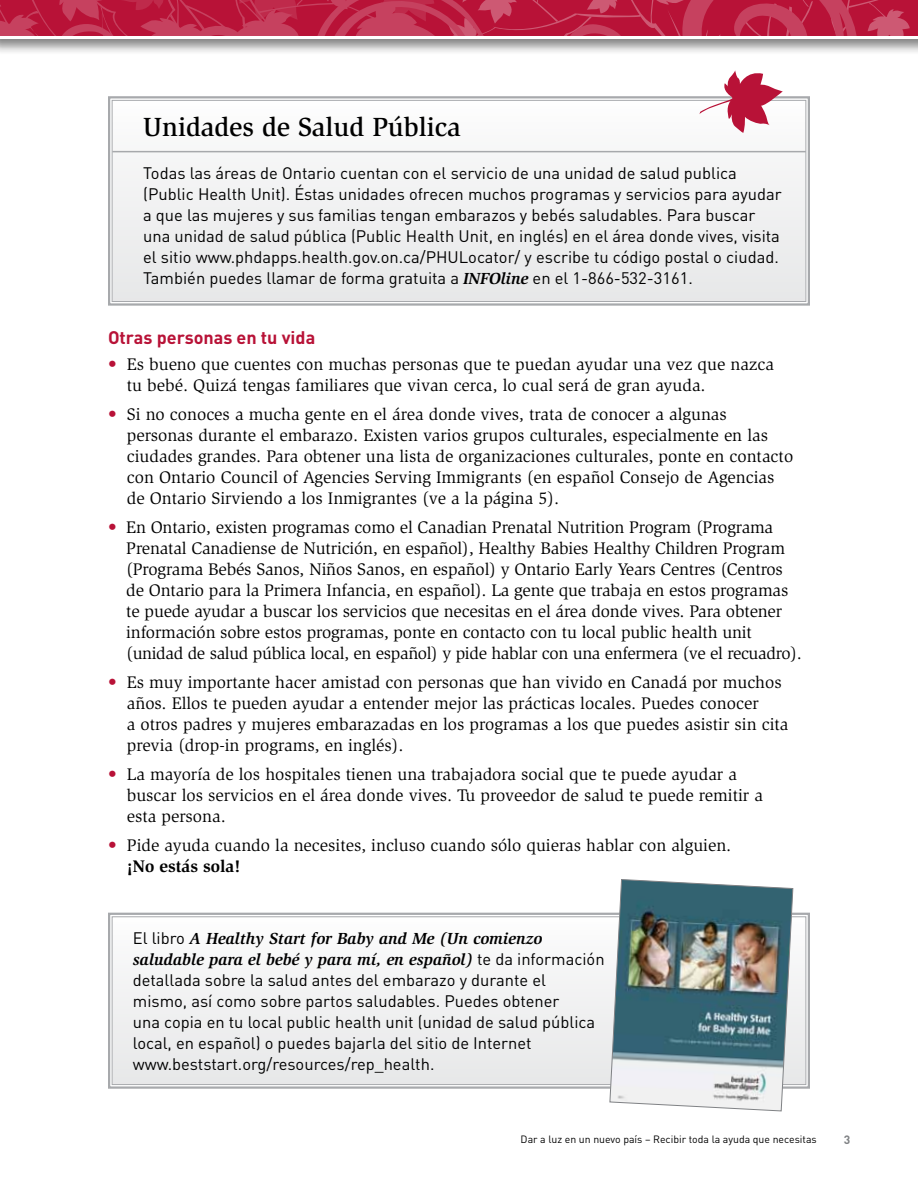
<style>
.page{position:relative;width:918px;height:1188px;background:#fff}
.page>*{position:absolute;margin:0;border:0;box-sizing:border-box;transform-origin:0 0}
.t1{font:500 27px "Slimbach";color:#000}
.t2{font:700 18px "DIN";color:#b81237}
.t3{font:17.25px/21px "Slimbach";color:#000}
.t4{font:16.5px/21px "DIN";color:#000}
.t5{font:italic 700 16.5px/21px "Slimbach";color:#000}
.t6{font:700 12px "DIN";color:#808285}
.t7{font:10.5px "DIN";color:#000}
.s1{font-family:"Slimbach";font-weight:700;font-style:italic}
.s2{color:#b81237}
.s3{font-weight:700}
.s4{font-family:"DIN";font-weight:400;font-style:normal}
</style>
<div class="page">
<div style="left:108px;top:165px;width:702px;height:141px;background:#eeeeef"></div>
<svg style="left:108px;top:912px;width:702px;height:177px"></svg>
<div style="left:112px;top:916px;width:694px;height:169px;border:1px solid #a7a9ac"></div>
<img style="left:609px;top:879px;width:185px;height:233px">
<svg style="left:0;top:0;width:918px;height:165px"></svg>
<hr style="left:0;top:36px;width:918px;height:3px;background:#fff">
<h1 class="t1" style="left:143px;top:111px;width:319px">Unidades de Salud Pública</h1>
<p class="t4" style="left:143px;top:162px;width:640px">Todas las áreas de Ontario cuentan con el servicio de una unidad de salud publica (Public Health Unit). Éstas unidades ofrecen muchos programas y servicios para ayudar a que las mujeres y sus familias tengan embarazos y bebés saludables. Para buscar una unidad de salud pública (Public Health Unit, en inglés) en el área donde vives, visita el sitio www.phdapps.health.gov.on.ca/PHULocator/ y escribe tu código postal o ciudad.<br>También puedes llamar de forma gratuita a <span class="s1">INFOline</span> en el 1-866-532-3161.</p>
<p class="t2" style="left:108px;top:325px;width:209px">Otras personas en tu vida</p>
<p class="t3" style="left:127px;top:354px;width:649px;text-indent:-19px"><span class="s2">•</span> Es bueno que cuentes con muchas personas que te puedan ayudar una vez que nazca tu bebé. Quizá tengas familiares que vivan cerca, lo cual será de gran ayuda.</p>
<p class="t3" style="left:127px;top:404px;width:668px;text-indent:-19px"><span class="s2">•</span> Si no conoces a mucha gente en el área donde vives, trata de conocer a algunas personas durante el embarazo. Existen varios grupos culturales, especialmente en las ciudades grandes. Para obtener una lista de organizaciones culturales, ponte en contacto con Ontario Council of Agencies Serving Immigrants (en español Consejo de Agencias de Ontario Sirviendo a los Inmigrantes (ve a la página 5).</p>
<p class="t3" style="left:126px;top:517px;width:677px;text-indent:-18px"><span class="s2">•</span> En Ontario, existen programas como el Canadian Prenatal Nutrition Program (Programa Prenatal Canadiense de Nutrición, en español), Healthy Babies Healthy Children Program (Programa Bebés Sanos, Niños Sanos, en español) y Ontario Early Years Centres (Centros de Ontario para la Primera Infancia, en español). La gente que trabaja en estos programas te puede ayudar a buscar los servicios que necesitas en el área donde vives. Para obtener información sobre estos programas, ponte en contacto con tu local public health unit (unidad de salud pública local, en español) y pide hablar con una enfermera (ve el recuadro).</p>
<p class="t3" style="left:127px;top:672px;width:663px;text-indent:-19px"><span class="s2">•</span> Es muy importante hacer amistad con personas que han vivido en Canadá por muchos años. Ellos te pueden ayudar a entender mejor las prácticas locales. Puedes conocer<br>a otros padres y mujeres embarazadas en los programas a los que puedes asistir sin cita previa (drop-in programs, en inglés).</p>
<p class="t3" style="left:127px;top:764px;width:638px;text-indent:-19px"><span class="s2">•</span> La mayoría de los hospitales tienen una trabajadora social que te puede ayudar a buscar los servicios en el área donde vives. Tu proveedor de salud te puede remitir a esta persona.</p>
<p class="t3" style="left:127px;top:835px;width:606px;text-indent:-19px"><span class="s2">•</span> Pide ayuda cuando la necesites, incluso cuando sólo quieras hablar con alguien. <span class="s3">¡No estás sola!</span></p>
<p class="t5" style="left:133px;top:928px;width:473px"><span class="s4">El libro</span> A Healthy Start for Baby and Me (Un comienzo saludable para el bebé y para mí, en español) <span class="s4">te da información</span></p>
<p class="t4" style="left:133px;top:969px;width:464px">detallada sobre la salud antes del embarazo y durante el mismo, así como sobre partos saludables. Puedes obtener<br>una copia en tu local public health unit (unidad de salud pública local, en español) o puedes bajarla del sitio de Internet www.beststart.org/resources/rep_health.</p>
<p class="t7" style="left:521px;top:1132px;width:298px">Dar a luz en un nuevo país – Recibir toda la ayuda que necesitas</p>
<p class="t6" style="left:844px;top:1132px;width:8px">3</p>
</div>
